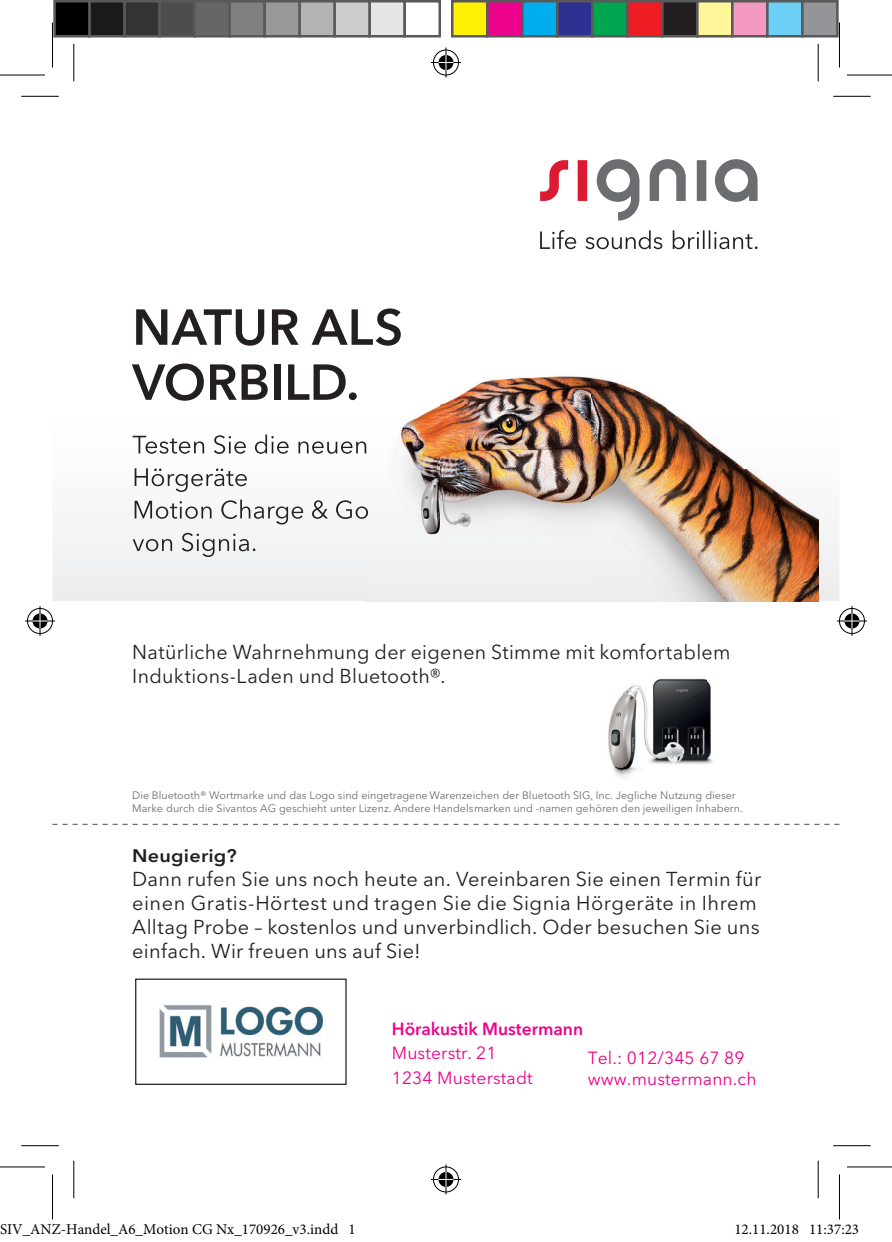
<style>
.page{position:relative;width:892px;height:1242px;background:#fff}
.page>*{position:absolute;margin:0;border:0;box-sizing:border-box;transform-origin:0 0}
.t1{font:600 50px/55px "Avenir Next W1 G";color:#231f20}
.t2{font:20px/24px "Avenir Next W1 G";letter-spacing:.015em;color:#231f20}
.t3{font:600 18px "Avenir Next W1 G";letter-spacing:.01em;color:#231f20;scale:1.1 1}
.t4{font:17.5px/24.5px "Avenir Next W1 G";letter-spacing:.01em;color:#ed028c}
.t5{font:600 17.5px "Avenir Next W1 G";color:#ed028c}
.t6{font:15px "Minion Pro";color:#000}
.t7{font:10.75px/12.8px "Avenir Next W1 G";color:#6c6d70}
</style>
<div class="page">
<img style="left:443px;top:376px;width:218px;height:28px">
<img style="left:159px;top:1005px;width:164px;height:53px">
<div style="left:135px;top:978px;width:211px;height:106px;border:1px solid #231f20"></div>
<svg style="left:52px;top:823px;width:787px;height:2px"></svg>
<svg style="left:596px;top:159px;width:161px;height:62px"></svg>
<svg style="left:540px;top:160px;width:47px;height:41px"></svg>
<svg style="left:540px;top:230px;width:217px;height:19px"></svg>
<img style="left:53px;top:404px;width:786px;height:197px">
<img style="left:133px;top:434px;width:233px;height:20px">
<img style="left:366px;top:434px;width:2px;height:20px">
<img style="left:135px;top:468px;width:113px;height:24px">
<img style="left:135px;top:499px;width:231px;height:25px">
<img style="left:366px;top:499px;width:2px;height:25px">
<img style="left:133px;top:533px;width:122px;height:24px">
<img style="left:706px;top:679px;width:7px;height:85px">
<img style="left:623px;top:656px;width:106px;height:4px">
<img style="left:609px;top:694px;width:14px;height:30px">
<img style="left:608px;top:724px;width:19px;height:54px">
<img style="left:623px;top:678px;width:83px;height:98px">
<hr style="left:21px;top:96px;width:38px;height:1px;background:#000">
<hr style="left:833px;top:96px;width:37px;height:1px;background:#000">
<hr style="left:21px;top:1145px;width:38px;height:1px;background:#000">
<hr style="left:833px;top:1145px;width:37px;height:1px;background:#000">
<hr style="left:73px;top:44px;width:1px;height:37px;background:#000">
<hr style="left:817px;top:44px;width:1px;height:37px;background:#000">
<hr style="left:817px;top:1160px;width:1px;height:38px;background:#000">
<svg style="left:0;top:74px;width:45px;height:1px"></svg>
<svg style="left:847px;top:74px;width:45px;height:1px"></svg>
<hr style="left:0;top:75px;width:45px;height:1px;background:#000">
<hr style="left:847px;top:75px;width:45px;height:1px;background:#000">
<hr style="left:847px;top:1166px;width:45px;height:1px;background:#000">
<hr style="left:52px;top:22px;width:1px;height:45px;background:#000">
<hr style="left:839px;top:22px;width:1px;height:45px;background:#000">
<hr style="left:839px;top:1174px;width:1px;height:45px;background:#000">
<div style="left:432px;top:48px;width:28px;height:29px;border:3px solid #fff;border-radius:50%"></div>
<hr style="left:431px;top:61px;width:30px;height:3px;background:#fff">
<hr style="left:444px;top:47px;width:3px;height:30px;background:#fff">
<div style="left:437px;top:53px;width:18px;height:19px;border:3px solid #fff;border-radius:50%"></div>
<div style="left:433px;top:50px;width:26px;height:25px;border:1px solid #000;border-radius:50%"></div>
<hr style="left:431px;top:62px;width:30px;height:1px;background:#000">
<hr style="left:445px;top:47px;width:1px;height:30px;background:#000">
<svg style="left:438px;top:55px;width:15px;height:15px"></svg>
<div style="left:432px;top:1165px;width:28px;height:28px;border:3px solid #fff;border-radius:50%"></div>
<hr style="left:431px;top:1177px;width:30px;height:3px;background:#fff">
<hr style="left:444px;top:1164px;width:3px;height:30px;background:#fff">
<div style="left:437px;top:1170px;width:18px;height:18px;border:3px solid #fff;border-radius:50%"></div>
<div style="left:433px;top:1166px;width:26px;height:26px;border:1px solid #000;border-radius:50%"></div>
<hr style="left:431px;top:1178px;width:30px;height:1px;background:#000">
<hr style="left:445px;top:1164px;width:1px;height:30px;background:#000">
<svg style="left:438px;top:1171px;width:15px;height:15px"></svg>
<div style="left:26px;top:607px;width:28px;height:28px;border:3px solid #fff;border-radius:50%"></div>
<hr style="left:25px;top:619px;width:30px;height:3px;background:#fff">
<svg style="left:38px;top:606px;width:4px;height:30px"></svg>
<div style="left:31px;top:612px;width:18px;height:18px;border:3px solid #fff;border-radius:50%"></div>
<div style="left:27px;top:608px;width:26px;height:25px;border:1px solid #000;border-radius:50%"></div>
<hr style="left:25px;top:620px;width:30px;height:1px;background:#000">
<hr style="left:40px;top:606px;width:1px;height:30px;background:#000">
<svg style="left:33px;top:613px;width:15px;height:15px"></svg>
<div style="left:838px;top:607px;width:28px;height:28px;border:3px solid #fff;border-radius:50%"></div>
<hr style="left:837px;top:619px;width:30px;height:3px;background:#fff">
<hr style="left:850px;top:606px;width:3px;height:30px;background:#fff">
<div style="left:843px;top:612px;width:18px;height:18px;border:3px solid #fff;border-radius:50%"></div>
<div style="left:839px;top:608px;width:25px;height:25px;border:1px solid #000;border-radius:50%"></div>
<hr style="left:837px;top:620px;width:30px;height:1px;background:#000">
<hr style="left:851px;top:606px;width:1px;height:30px;background:#000">
<svg style="left:844px;top:613px;width:15px;height:15px"></svg>
<div style="left:55px;top:1px;width:35px;height:35px;background:#000"></div>
<div style="left:53px;top:0;width:38px;height:37px;border:2px solid #595959"></div>
<div style="left:90px;top:1px;width:35px;height:35px;background:#1a1a1a"></div>
<div style="left:88px;top:0;width:38px;height:37px;border:2px solid #595959"></div>
<div style="left:125px;top:1px;width:35px;height:35px;background:#333"></div>
<div style="left:123px;top:0;width:38px;height:37px;border:2px solid #595959"></div>
<div style="left:160px;top:1px;width:35px;height:35px;background:#4d4d4d"></div>
<div style="left:158px;top:0;width:38px;height:37px;border:2px solid #595959"></div>
<div style="left:195px;top:1px;width:35px;height:35px;background:#666"></div>
<div style="left:193px;top:0;width:38px;height:37px;border:2px solid #595959"></div>
<div style="left:230px;top:1px;width:35px;height:35px;background:#808080"></div>
<div style="left:228px;top:0;width:38px;height:37px;border:2px solid #595959"></div>
<div style="left:265px;top:1px;width:35px;height:35px;background:#999"></div>
<div style="left:263px;top:0;width:38px;height:37px;border:2px solid #595959"></div>
<div style="left:300px;top:1px;width:35px;height:35px;background:#b3b3b3"></div>
<div style="left:298px;top:0;width:38px;height:37px;border:2px solid #595959"></div>
<div style="left:335px;top:1px;width:35px;height:35px;background:#ccc"></div>
<div style="left:333px;top:0;width:38px;height:37px;border:2px solid #595959"></div>
<div style="left:370px;top:1px;width:35px;height:35px;background:#e6e6e6"></div>
<div style="left:368px;top:0;width:38px;height:37px;border:2px solid #595959"></div>
<div style="left:403px;top:0;width:38px;height:37px;border:2px solid #595959"></div>
<div style="left:452px;top:1px;width:35px;height:35px;background:#fff101"></div>
<div style="left:451px;top:0;width:37px;height:37px;border:2px solid #595959"></div>
<div style="left:487px;top:1px;width:35px;height:35px;background:#ed028c"></div>
<div style="left:486px;top:0;width:37px;height:37px;border:2px solid #595959"></div>
<div style="left:522px;top:1px;width:35px;height:35px;background:#00aeef"></div>
<div style="left:521px;top:0;width:37px;height:37px;border:2px solid #595959"></div>
<div style="left:557px;top:1px;width:35px;height:35px;background:#2e3092"></div>
<div style="left:556px;top:0;width:37px;height:37px;border:2px solid #595959"></div>
<div style="left:592px;top:1px;width:35px;height:35px;background:#00a54f"></div>
<div style="left:591px;top:0;width:37px;height:37px;border:2px solid #595959"></div>
<div style="left:627px;top:1px;width:35px;height:35px;background:#ee1d23"></div>
<div style="left:626px;top:0;width:37px;height:37px;border:2px solid #595959"></div>
<div style="left:662px;top:1px;width:35px;height:35px;background:#231f20"></div>
<div style="left:661px;top:0;width:37px;height:37px;border:2px solid #595959"></div>
<div style="left:697px;top:1px;width:35px;height:35px;background:#fff79a"></div>
<div style="left:696px;top:0;width:37px;height:37px;border:2px solid #595959"></div>
<div style="left:732px;top:1px;width:35px;height:35px;background:#f499c2"></div>
<div style="left:731px;top:0;width:37px;height:37px;border:2px solid #595959"></div>
<div style="left:767px;top:1px;width:35px;height:35px;background:#6bcff6"></div>
<div style="left:766px;top:0;width:37px;height:37px;border:2px solid #595959"></div>
<div style="left:802px;top:1px;width:35px;height:35px;background:#939598"></div>
<div style="left:801px;top:0;width:37px;height:37px;border:2px solid #595959"></div>
<svg style="left:0;top:1160px;width:75px;height:60px"></svg>
<div style="left:256px;top:1224px;width:7px;height:11px;border:1px solid #fff;border-radius:50%"></div>
<div style="left:258px;top:1224px;width:4px;height:10px;border:1px solid #fff;border-radius:50%"></div>
<div style="left:777px;top:1224px;width:7px;height:11px;border:1px solid #fff;border-radius:50%"></div>
<div style="left:778px;top:1224px;width:5px;height:10px;border:1px solid #fff;border-radius:50%"></div>
<h1 class="t1" style="left:132px;top:299px;width:272px">NATUR ALS<br>VORBILD.</h1>
<p class="t2" style="left:132px;top:640px;width:599px">Natürliche Wahrnehmung der eigenen Stimme mit komfortablem<br>Induktions-Laden und Bluetooth®.</p>
<p class="t7" style="left:132px;top:789px;width:612px">Die Bluetooth® Wortmarke und das Logo sind eingetragene Warenzeichen der Bluetooth SIG, Inc. Jegliche Nutzung dieser<br>Marke durch die Sivantos AG geschieht unter Lizenz. Andere Handels marken und -namen ge hören den jeweiligen Inhabern.</p>
<p class="t3" style="left:132px;top:844px;width:97px">Neugierig?</p>
<p class="t2" style="left:132px;top:867px;width:630px">Dann rufen Sie uns noch heute an. Vereinbaren Sie einen Termin für einen Gratis-Hörtest und tragen Sie die Signia Hörgeräte in Ihrem Alltag Probe – kostenlos und unverbindlich. Oder besuchen Sie uns einfach. Wir freuen uns auf Sie!</p>
<p class="t5" style="left:392px;top:1017px;width:193px">Hörakustik Mustermann</p>
<p class="t4" style="left:392px;top:1040px;width:142px">Musterstr. 21<br>1234 Musterstadt</p>
<p class="t4" style="left:587px;top:1046px;width:170px;line-height:21px">Tel.: 012/345 67 89 www.mustermann.ch</p>
<p class="t6" style="left:0;top:1219px;width:357px">SIV_ANZ-Handel_A6_Motion CG Nx_170926_v3.indd 1</p>
<p class="t6" style="left:734px;top:1219px;width:126px">12.11.2018 11:37:23</p>
</div>
